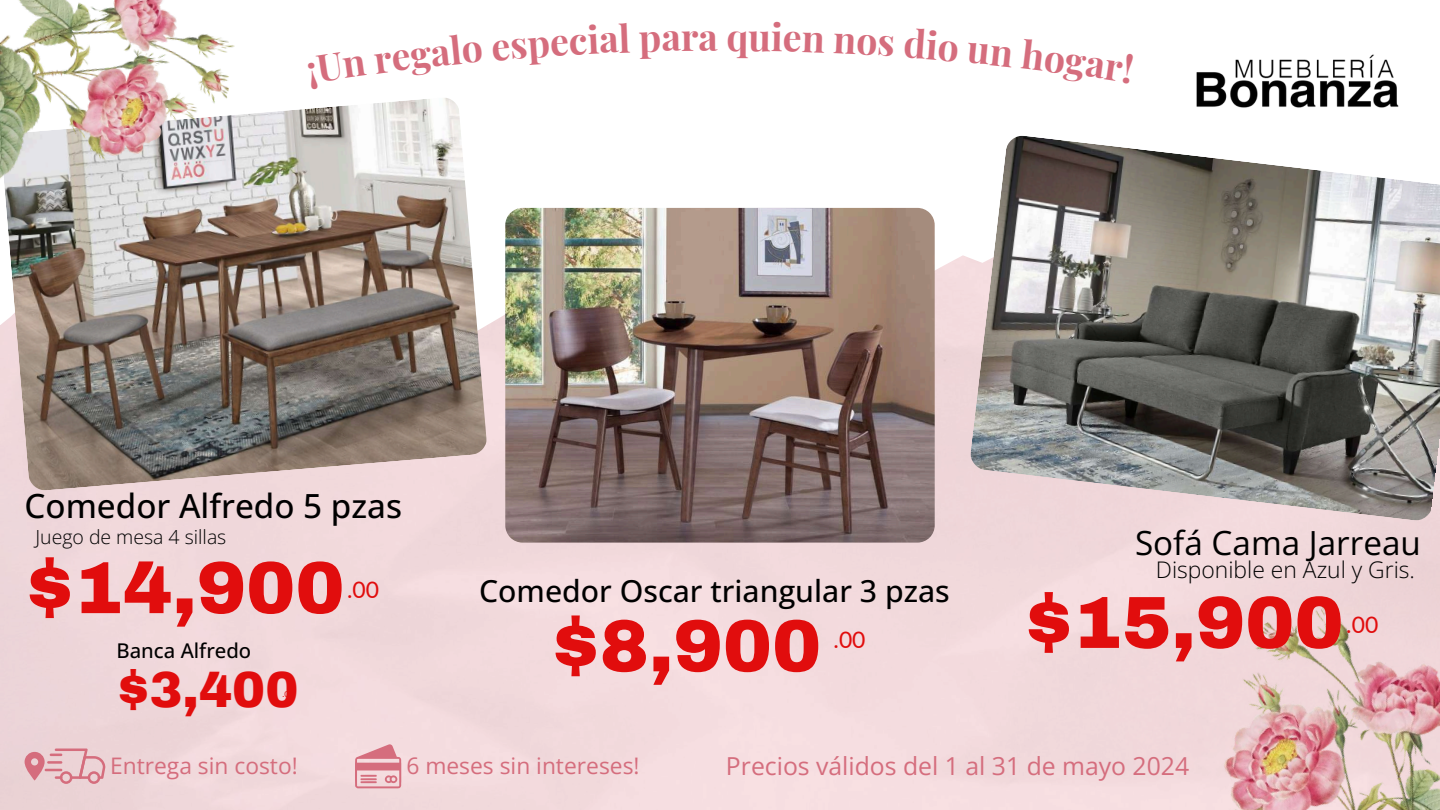
<style>
.page{position:relative;width:1440px;height:810px;background:#fff}
.page>*{position:absolute;margin:0;border:0;box-sizing:border-box;transform-origin:0 0}
.t1{font:900 73.8px "Archivo";color:#e10d0d}
.t2{font:900 49.6px "Archivo";color:#e10d0d}
.t3{font:700 37.5px "Playfair Display";color:#d56d7d}
.t4{font:500 33.3px "Open Sans";color:#000}
.t5{font:33.3px "Open Sans";color:#000}
.t6{font:500 30.3px "Open Sans";color:#000}
.t7{font:24.8px "Open Sans";color:#d56d7d}
.t8{font:300 22.9px "Open Sans";color:#000}
.t9{font:22.9px "Lato";color:#e10d0d}
.t10{font:22.8px "Open Sans";color:#d56d7d}
.t11{font:500 20.3px "Open Sans";color:#000}
.t12{font:300 19.5px "Open Sans";color:#000}
.t13{font:8.1px "Lato";color:#e10d0d}
</style>
<div class="page">
<div style="left:0;top:368px;width:1440px;height:442px;background:#f1d9db"></div>
<svg style="left:0;top:207px;width:970px;height:161px"></svg>
<img style="left:1px;top:98px;width:486px;height:393px">
<img style="left:970px;top:135px;width:470px;height:386px">
<img style="left:1196px;top:54px;width:203px;height:54px">
<img style="left:1105px;top:556px;width:335px;height:254px">
<img style="left:0;top:0;width:245px;height:223px">
<img style="left:505px;top:208px;width:429px;height:335px">
<svg style="left:354px;top:744px;width:48px;height:45px;background:#e5a7b0"></svg>
<svg style="left:25px;top:749px;width:80px;height:35px;background:#e4b2b9"></svg>
<h3 class="t3" style="left:698px;top:10px;width:52px">aq</h3>
<h3 class="t4" style="left:25px;top:482px;width:379px">Comedor Alfredo 5 pzas</h3>
<h1 class="t1" style="left:25px;top:548px;width:322px">$14,900</h1>
<p class="t12" style="left:35px;top:523px;width:192px">Juego de mesa 4 sillas</p>
<p class="t9" style="left:347px;top:575px;width:33px">.00</p>
<p class="t11" style="left:116px;top:636px;width:136px">Banca Alfredo</p>
<h2 class="t2" style="left:116px;top:664px;width:183px">$3,400</h2>
<p class="t13" style="left:283px;top:689px;width:13px">.00</p>
<h3 class="t6" style="left:479px;top:570px;width:472px">Comedor Oscar triangular 3 pzas</h3>
<h1 class="t1" style="left:550px;top:607px;width:272px">$8,900</h1>
<p class="t9" style="left:834px;top:625px;width:33px">.00</p>
<h3 class="t5" style="left:1135px;top:519px;width:287px">Sofá Cama Jarreau</h3>
<p class="t8" style="left:1156px;top:554px;width:261px">Disponible en Azul y Gris.</p>
<h1 class="t1" style="left:1024px;top:583px;width:322px">$15,900</h1>
<p class="t9" style="left:1346px;top:610px;width:33px">.00</p>
<p class="t10" style="left:110px;top:750px;width:189px">Entrega sin costo!</p>
<p class="t10" style="left:406px;top:750px;width:235px">6 meses sin intereses!</p>
<p class="t7" style="left:726px;top:749px;width:465px">Precios válidos del 1 al 31 de mayo 2024</p>
</div>
